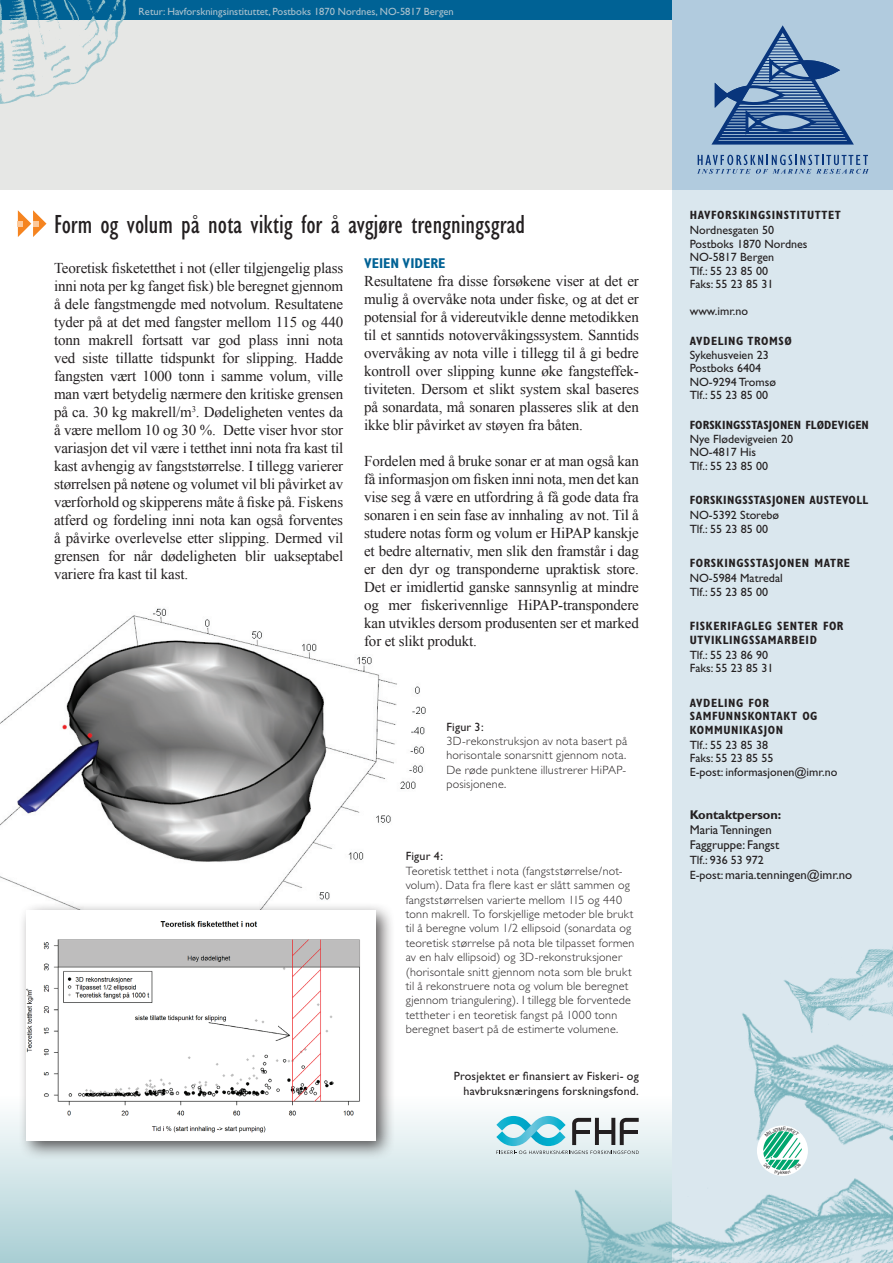
<style>
.page{position:relative;width:893px;height:1263px;background:#fff}
.page>*{position:absolute;margin:0;border:0;box-sizing:border-box;transform-origin:0 0}
.t1{font:condensed 27px "Gill Sans";color:#231f20}
.t2{font:15px/18px "Times New Roman";letter-spacing:-.01em;color:#231f20;text-align:justify}
.t3{font:700 condensed 14.25px "Gill Sans";color:#006295}
.t4{font:12.75px/15px "Gill Sans";color:#231f20}
.t5{font:700 12.75px "Gill Sans";color:#231f20}
.t6{font:300 12px/14.4px "Gill Sans";letter-spacing:.02em;color:#231f20}
.t7{font:12px/13.5px "Gill Sans";color:#231f20}
.t8{font:700 condensed 12px/13.5px "Gill Sans";letter-spacing:.04em;color:#231f20}
.t9{font:700 condensed 12px/13.5px "Gill Sans";letter-spacing:.05em;color:#231f20}
.t10{font:700 condensed 12px "Gill Sans";letter-spacing:.01em;color:#231f20}
.t11{font:10.5px "Gill Sans";color:#acc2ce}
.s1{font-size:12px}
</style>
<div class="page">
<div style="left:0;top:1096px;width:702px;height:167px;background:linear-gradient(to bottom,#fdfefe,#a8ced3)"></div>
<img style="left:0;top:608px;width:426px;height:294px">
<div style="left:0;top:0;width:712px;height:190px;background:#e6e7e5"></div>
<div style="left:0;top:0;width:893px;height:20px;background:#006295"></div>
<div style="left:673px;top:169px;width:220px;height:1094px;background:#dae7ee"></div>
<div style="left:673px;top:0;width:220px;height:190px;background:#b1cbde"></div>
<img style="left:0;top:0;width:126px;height:104px">
<svg style="left:697px;top:155px;width:172px;height:19px"></svg>
<svg style="left:711px;top:25px;width:143px;height:120px"></svg>
<hr style="left:723px;top:126px;width:24px;height:2px;background:#08357c">
<hr style="left:794px;top:129px;width:49px;height:2px;background:#08357c">
<hr style="left:749px;top:129px;width:26px;height:2px;background:#08357c">
<hr style="left:722px;top:129px;width:25px;height:2px;background:#08357c">
<hr style="left:720px;top:132px;width:125px;height:2px;background:#08357c">
<hr style="left:718px;top:135px;width:129px;height:2px;background:#08357c">
<hr style="left:717px;top:138px;width:131px;height:2px;background:#08357c">
<img style="left:742px;top:1013px;width:151px;height:132px">
<svg style="left:18px;top:210px;width:28px;height:27px"></svg>
<div style="left:757px;top:1125px;width:51px;height:51px;background:#fff;border-radius:50%"></div>
<div style="left:18px;top:902px;width:377px;height:258px;background:#231f20;opacity:.75"></div>
<img style="left:27px;top:910px;width:348px;height:230px">
<img style="left:775px;top:947px;width:118px;height:113px">
<img style="left:559px;top:1146px;width:334px;height:117px">
<svg style="left:496px;top:1116px;width:143px;height:38px;background:#9ec4cb"></svg>
<svg style="left:763px;top:1127px;width:39px;height:48px"></svg>
<p class="t11" style="left:139px;top:5px;width:317px">Retur: Havforskningsinstituttet, Postboks 1870 Nordnes, NO-5817 Bergen</p>
<h1 class="t1" style="left:54px;top:209px;width:473px">Form og volum på nota viktig for å avgjøre trengningsgrad</h1>
<p class="t3" style="left:364px;top:255px;width:83px">VEIEN VIDERE</p>
<p class="t2" style="left:364px;top:272px;width:276px">Resultatene fra disse forsøkene viser at det er mulig å overvåke nota under fiske, og at det er potensial for å videreutvikle denne metodikken til et sanntids notovervåkingssystem. Sanntids overvåking av nota ville i tillegg til å gi bedre kontroll over slipping kunne øke fangsteffek&shy;tiviteten. Dersom et slikt system skal baseres på sonardata, må sonaren plasseres slik at den ikke blir påvirket av støyen fra båten.</p>
<p class="t2" style="left:364px;top:452px;width:276px">Fordelen med å bruke sonar er at man også kan få informasjon om fisken inni nota, men det kan vise seg å være en utfordring å få gode data fra sonaren i en sein fase av innhaling av not. Til å studere notas form og volum er HiPAP kanskje et bedre alternativ, men slik den framstår i dag er den dyr og transponderne upraktisk store.<br>Det er imidlertid ganske sannsynlig at mindre og mer fiskerivennlige HiPAP-transpondere kan utvikles dersom produsenten ser et marked for et slikt produkt.</p>
<p class="t2" style="left:54px;top:259px;width:291px">Teoretisk fisketetthet i not (eller tilgjengelig plass inni nota per kg fanget fisk) ble beregnet gjennom å dele fangstmengde med notvolum. Resultatene tyder på at det med fangster mellom 115 og 440 tonn makrell fortsatt var god plass inni nota ved siste tillatte tidspunkt for slipping. Hadde fangsten vært 1000 tonn i samme volum, ville man vært betydelig nærmere den kritiske grensen på ca. 30 kg makrell/m<sup>3</sup>. Dødeligheten ventes da å være mellom 10 og 30 %. Dette viser hvor stor variasjon det vil være i tetthet inni nota fra kast til kast avhengig av fangststørrelse. I tillegg varierer størrelsen på nøtene og volumet vil bli påvirket av værforhold og skipperens måte å fiske på. Fiskens atferd og fordeling inni nota kan også forventes å påvirke overlevelse etter slipping. Dermed vil grensen for når dødeligheten blir uakseptabel variere fra kast til kast.</p>
<p class="t7" style="left:446px;top:720px;width:39px">Figur 3:</p>
<p class="t6" style="left:446px;top:734px;width:182px;text-align:justify">3D-rekonstruksjon av nota basert på horisontale sonarsnitt gjennom nota.<br>De røde punktene illustrerer HiPAP&shy;posisjonene.</p>
<p class="t7" style="left:406px;top:850px;width:39px">Figur 4:</p>
<p class="t6" style="left:406px;top:864px;width:230px">Teoretisk tetthet i nota (fangststørrelse/not&shy;volum). Data fra flere kast er slått sammen og fangststørrelsen varierte mellom 115 og 440 tonn makrell. To forskjellige metoder ble brukt til å beregne volum 1/2 ellipsoid (sonardata og teoretisk størrelse på nota ble tilpasset formen av en halv ellipsoid) og 3D-rekonstruksjoner (horisontale snitt gjennom nota som ble brukt til å rekonstruere nota og volum ble beregnet gjennom triangulering). I tillegg ble forventede tettheter i en teoretisk fangst på 1000 tonn beregnet basert på de estimerte volumene.</p>
<p class="t7" style="left:454px;top:1069px;width:187px;line-height:14.4px;text-align:right">Prosjektet er finansiert av Fiskeri- og havbruksnæringens forskningsfond.</p>
<p class="t8" style="left:690px;top:208px;width:16px">HAVFORSKI</p>
<p class="t8" style="left:750px;top:208px;width:42px">NGSI NSTITUTTET</p>
<p class="t7" style="left:690px;top:223px;width:119px">Nordnesgaten 50<br>Postboks 1870 Nordnes<br>NO-5817 Bergen<br>Tlf.: 55 23 85 00<br>Faks: 55 23 85 31</p>
<p class="t7" style="left:690px;top:304px;width:60px">www.imr.no</p>
<p class="t8" style="left:690px;top:334px;width:104px">AVDELING TROMSØ</p>
<p class="t7" style="left:690px;top:348px;width:88px">Sykehusveien 23<br>Postboks 6404<br>NO-9294 Tromsø<br>Tlf.: 55 23 85 00</p>
<p class="t10" style="left:690px;top:418px;width:179px">FORSKINGSSTASJONEN FLØDEVIGEN</p>
<p class="t7" style="left:690px;top:432px;width:105px">Nye Flødevigveien 20<br>NO-4817 His<br>Tlf.: 55 23 85 00</p>
<p class="t8" style="left:690px;top:493px;width:180px">FORSKINGSSTASJONEN AUSTEVOLL</p>
<p class="t7" style="left:690px;top:508px;width:91px">NO-5392 Storebø<br>Tlf.: 55 23 85 00</p>
<p class="t8" style="left:690px;top:556px;width:162px">FORSKINGSSTASJONEN MATRE</p>
<p class="t7" style="left:690px;top:571px;width:95px">NO-5984 Matredal<br>Tlf.: 55 23 85 00</p>
<p class="t9" style="left:690px;top:619px;width:155px">FISKERIFAGLEG SENTER FOR<br>UTVIKLINGSSAMARBEID</p>
<p class="t7" style="left:690px;top:648px;width:85px">Tlf.: 55 23 86 90<br>Faks: 55 23 85 31</p>
<p class="t8" style="left:690px;top:696px;width:129px">AVDELING FOR<br>SAMFUNNSKONTAKT OG<br>KOMMUNIKASJON</p>
<p class="t7" style="left:690px;top:738px;width:149px">Tlf.: 55 23 85 38<br>Faks: 55 23 85 55<br>E-post: informasjonen@imr.no</p>
<p class="t5" style="left:690px;top:807px;width:93px">Kontaktperson:</p>
<p class="t4" style="left:690px;top:822px;width:91px">Maria Tenningen<br>Faggruppe: Fangst</p>
<p class="t7" style="left:690px;top:853px;width:75px">Tlf.: 936 53 972</p>
<p class="t4" style="left:690px;top:867px;width:164px"><span class="s1">E-post:</span> maria.tenningen@imr.no</p>
</div>
